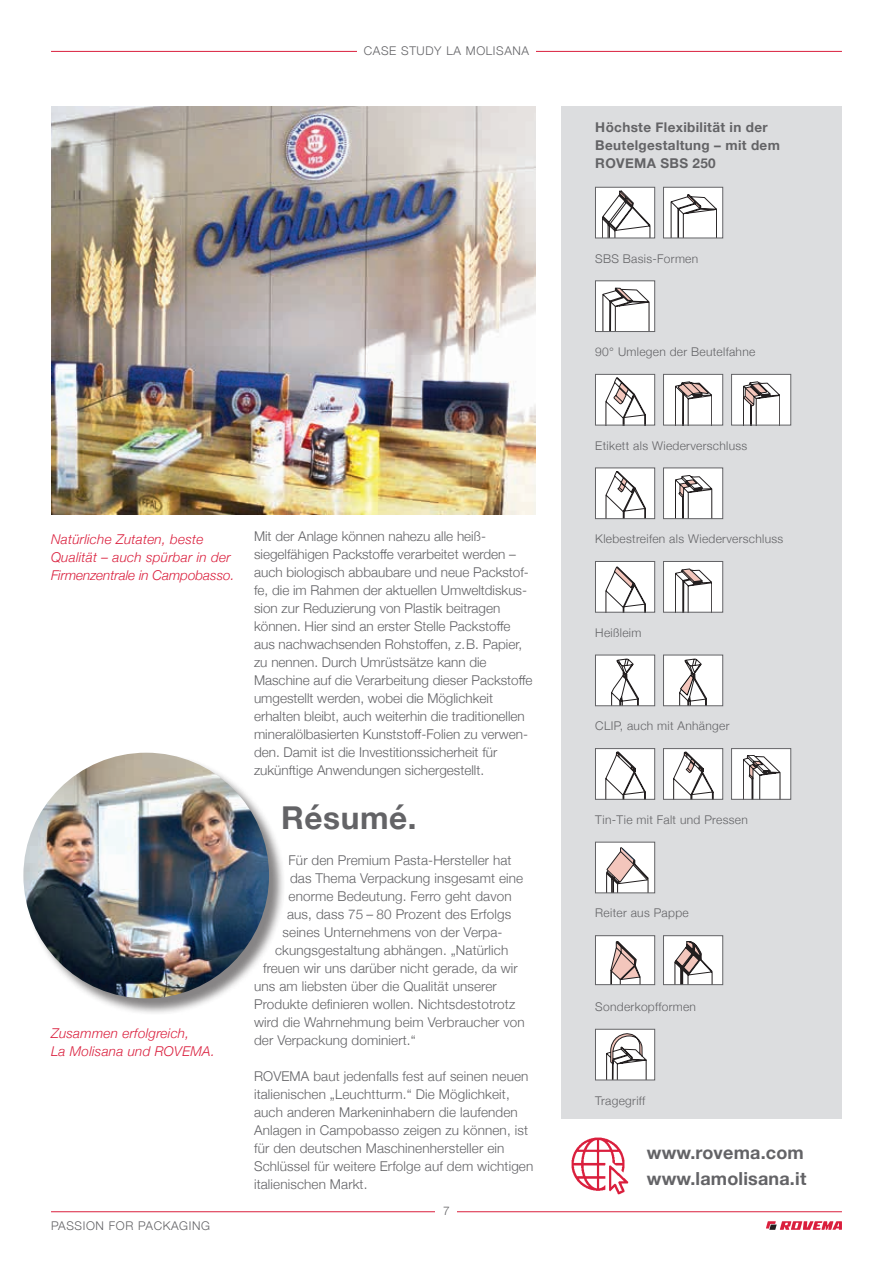
<style>
.page{position:relative;width:893px;height:1263px;background:#fff}
.page>*{position:absolute;margin:0;border:0;box-sizing:border-box;transform-origin:0 0}
.t1{font:700 31.5px "Helvetica Neue";letter-spacing:.02em;color:#636366}
.t2{font:700 18px/26.5px "Helvetica Neue";letter-spacing:.01em;color:#636366}
.t3{font:300 13.5px/18px "Helvetica Neue";letter-spacing:.01em;color:#636366}
.t4{font:italic 300 13.5px/18px "Helvetica Neue";letter-spacing:.02em;color:#da1f3d}
.t5{font:700 13.5px/18px "Helvetica Neue";letter-spacing:.025em;color:#636366}
.t6{font:300 12px "Helvetica Neue";letter-spacing:.025em;color:#636366}
.t7{font:300 12px "Helvetica Neue";letter-spacing:.05em;color:#636366}
</style>
<div class="page">
<hr style="left:51px;top:1211px;width:791px;height:1px;background:#da1f3d">
<svg style="left:766px;top:1221px;width:76px;height:9px"></svg>
<hr style="left:51px;top:51px;width:791px;height:1px;background:#da1f3d">
<div style="left:436px;top:1206px;width:21px;height:24px;background:#fff"></div>
<div style="left:357px;top:43px;width:179px;height:12px;background:#fff"></div>
<div style="left:561px;top:106px;width:281px;height:1012px;background:#dcdddf"></div>
<img style="left:51px;top:106px;width:485px;height:408px">
<div style="left:595px;top:281px;width:60px;height:50px;background:#fff"></div>
<svg style="left:603px;top:288px;width:46px;height:42px"></svg>
<div style="left:595px;top:281px;width:60px;height:51px;border:1px solid #636366"></div>
<div style="left:663px;top:187px;width:60px;height:51px;background:#fff"></div>
<svg style="left:671px;top:194px;width:46px;height:42px"></svg>
<div style="left:663px;top:187px;width:60px;height:51px;border:1px solid #636366"></div>
<div style="left:595px;top:187px;width:60px;height:51px;background:#fff"></div>
<svg style="left:602px;top:190px;width:48px;height:46px"></svg>
<div style="left:595px;top:187px;width:60px;height:51px;border:1px solid #636366"></div>
<div style="left:595px;top:374px;width:60px;height:51px;background:#fff"></div>
<svg style="left:606px;top:378px;width:40px;height:45px"></svg>
<div style="left:595px;top:374px;width:60px;height:51px;border:1px solid #636366"></div>
<div style="left:663px;top:374px;width:60px;height:51px;background:#fff"></div>
<svg style="left:675px;top:382px;width:37px;height:41px"></svg>
<div style="left:663px;top:374px;width:60px;height:51px;border:1px solid #636366"></div>
<div style="left:731px;top:374px;width:60px;height:51px;background:#fff"></div>
<svg style="left:743px;top:382px;width:37px;height:41px"></svg>
<div style="left:731px;top:374px;width:60px;height:51px;border:1px solid #636366"></div>
<div style="left:595px;top:468px;width:60px;height:51px;background:#fff"></div>
<svg style="left:606px;top:471px;width:40px;height:46px"></svg>
<div style="left:595px;top:468px;width:60px;height:51px;border:1px solid #636366"></div>
<div style="left:663px;top:468px;width:60px;height:51px;background:#fff"></div>
<svg style="left:675px;top:475px;width:37px;height:42px"></svg>
<div style="left:663px;top:468px;width:60px;height:51px;border:1px solid #636366"></div>
<div style="left:595px;top:561px;width:60px;height:51px;background:#fff"></div>
<svg style="left:606px;top:567px;width:40px;height:43px"></svg>
<div style="left:595px;top:561px;width:60px;height:51px;border:1px solid #636366"></div>
<div style="left:663px;top:561px;width:60px;height:51px;background:#fff"></div>
<svg style="left:675px;top:569px;width:37px;height:41px"></svg>
<div style="left:663px;top:561px;width:60px;height:51px;border:1px solid #636366"></div>
<div style="left:595px;top:655px;width:60px;height:51px;background:#fff"></div>
<svg style="left:611px;top:659px;width:28px;height:45px"></svg>
<div style="left:595px;top:655px;width:60px;height:51px;border:1px solid #636366"></div>
<div style="left:663px;top:655px;width:60px;height:51px;background:#fff"></div>
<svg style="left:679px;top:659px;width:28px;height:45px"></svg>
<div style="left:663px;top:655px;width:60px;height:51px;border:1px solid #636366"></div>
<div style="left:595px;top:749px;width:60px;height:50px;background:#fff"></div>
<svg style="left:606px;top:752px;width:40px;height:45px"></svg>
<div style="left:595px;top:748px;width:60px;height:51px;border:1px solid #636366"></div>
<div style="left:663px;top:749px;width:60px;height:50px;background:#fff"></div>
<svg style="left:673px;top:752px;width:40px;height:45px"></svg>
<div style="left:663px;top:748px;width:60px;height:51px;border:1px solid #636366"></div>
<div style="left:731px;top:749px;width:60px;height:50px;background:#fff"></div>
<svg style="left:743px;top:755px;width:37px;height:42px"></svg>
<div style="left:731px;top:748px;width:60px;height:51px;border:1px solid #636366"></div>
<div style="left:595px;top:1029px;width:60px;height:51px;background:#fff"></div>
<svg style="left:606px;top:1033px;width:40px;height:45px"></svg>
<div style="left:595px;top:1029px;width:60px;height:51px;border:1px solid #636366"></div>
<div style="left:595px;top:936px;width:60px;height:49px;background:#fff"></div>
<svg style="left:611px;top:941px;width:29px;height:42px"></svg>
<div style="left:595px;top:935px;width:60px;height:50px;border:1px solid #636366"></div>
<div style="left:663px;top:936px;width:60px;height:49px;background:#fff"></div>
<svg style="left:675px;top:941px;width:37px;height:42px"></svg>
<div style="left:663px;top:935px;width:60px;height:50px;border:1px solid #636366"></div>
<div style="left:595px;top:842px;width:60px;height:51px;background:#fff"></div>
<svg style="left:606px;top:847px;width:42px;height:44px"></svg>
<div style="left:595px;top:842px;width:60px;height:51px;border:1px solid #636366"></div>
<img style="left:571px;top:1137px;width:58px;height:57px">
<div style="left:24px;top:753px;width:262px;height:262px;background:#231f20;opacity:.55"></div>
<img style="left:23px;top:753px;width:246px;height:245px;border-radius:123px">
<p class="t7" style="left:364px;top:41px;width:167px">CASE STUDY LA MOLISANA</p>
<p class="t4" style="left:51px;top:530px;width:185px">Natürliche Zutaten, beste<br>Qualität – auch spürbar in der<br>Firmenzentrale in Campobasso.</p>
<p class="t4" style="left:51px;top:1023px;width:165px">Zusammen erfolgreich,<br>La Molisana und ROVEMA.</p>
<p class="t7" style="left:51px;top:1216px;width:160px">PASSION FOR PACKAGING</p>
<p class="t3" style="left:254px;top:526px;width:280px">Mit der Anlage können nahezu alle heiß&shy;siegelfähigen Packstoffe verarbeitet werden – auch biologisch abbaubare und neue Packstof&shy;fe, die im Rahmen der aktuellen Umweltdiskus&shy;sion zur Reduzierung von Plastik beitragen können. Hier sind an erster Stelle Packstoffe aus nachwachsenden Rohstoffen, z.B. Papier, zu nennen. Durch Umrüstsätze kann die Maschine auf die Verarbeitung dieser Packstoffe umgestellt werden, wobei die Möglichkeit erhalten bleibt, auch weiterhin die traditionellen mineralölbasierten Kunststoff-Folien zu verwen&shy;den. Damit ist die Investitionssicherheit für zukünftige Anwendungen sichergestellt.</p>
<h1 class="t1" style="left:281px;top:793px;width:137px">Résumé.</h1>
<p class="t3" style="left:289px;top:850px;width:225px">Für den Premium Pasta-Hersteller hat</p>
<p class="t3" style="left:290px;top:868px;width:235px">das Thema Verpackung insgesamt eine</p>
<p class="t3" style="left:289px;top:886px;width:225px">enorme Bedeutung. Ferro geht davon</p>
<p class="t3" style="left:287px;top:904px;width:226px">aus, dass 75 – 80 Prozent des Erfolgs</p>
<p class="t3" style="left:283px;top:922px;width:221px">seines Unternehmens von der Verpa-</p>
<p class="t3" style="left:275px;top:940px;width:235px">ckungsgestaltung abhängen. „Natürlich</p>
<p class="t3" style="left:263px;top:958px;width:256px">freuen wir uns darüber nicht gerade, da wir</p>
<p class="t3" style="left:254px;top:976px;width:244px">uns am liebsten über die Qualität unserer</p>
<p class="t3" style="left:254px;top:994px;width:263px">Produkte definieren wollen. Nichtsdestotrotz</p>
<p class="t3" style="left:254px;top:1012px;width:272px">wird die Wahrnehmung beim Verbraucher von</p>
<p class="t3" style="left:254px;top:1030px;width:163px">der Verpackung dominiert.“</p>
<p class="t3" style="left:254px;top:1066px;width:281px">ROVEMA baut jedenfalls fest auf seinen neuen italienischen „Leuchtturm.“ Die Möglichkeit, auch anderen Markeninhabern die laufenden Anlagen in Campobasso zeigen zu können, ist für den deutschen Maschinenhersteller ein Schlüssel für weitere Erfolge auf dem wichtigen italienischen Markt.</p>
<p class="t6" style="left:443px;top:1201px;width:8px">7</p>
<p class="t5" style="left:595px;top:119px;width:186px">Höchste Flexibilität in der<br>Beutelgestaltung – mit dem<br>ROVEMA SBS 250</p>
<p class="t6" style="left:595px;top:249px;width:104px">SBS Basis-Formen</p>
<p class="t6" style="left:595px;top:342px;width:161px">90° Umlegen der Beutelfahne</p>
<p class="t6" style="left:595px;top:436px;width:153px">Etikett als Wiederverschluss</p>
<p class="t6" style="left:595px;top:529px;width:189px">Klebestreifen als Wiederverschluss</p>
<p class="t6" style="left:595px;top:623px;width:48px">Heißleim</p>
<p class="t6" style="left:595px;top:716px;width:136px">CLIP, auch mit Anhänger</p>
<p class="t6" style="left:595px;top:810px;width:154px">Tin-Tie mit Falt und Pressen</p>
<p class="t6" style="left:595px;top:903px;width:95px">Reiter aus Pappe</p>
<p class="t6" style="left:595px;top:997px;width:102px">Sonderkopfformen</p>
<p class="t6" style="left:595px;top:1090px;width:51px">Tragegriff</p>
<h2 class="t2" style="left:647px;top:1139px;width:161px">www.rovema.com www.lamolisana.it</h2>
</div>
